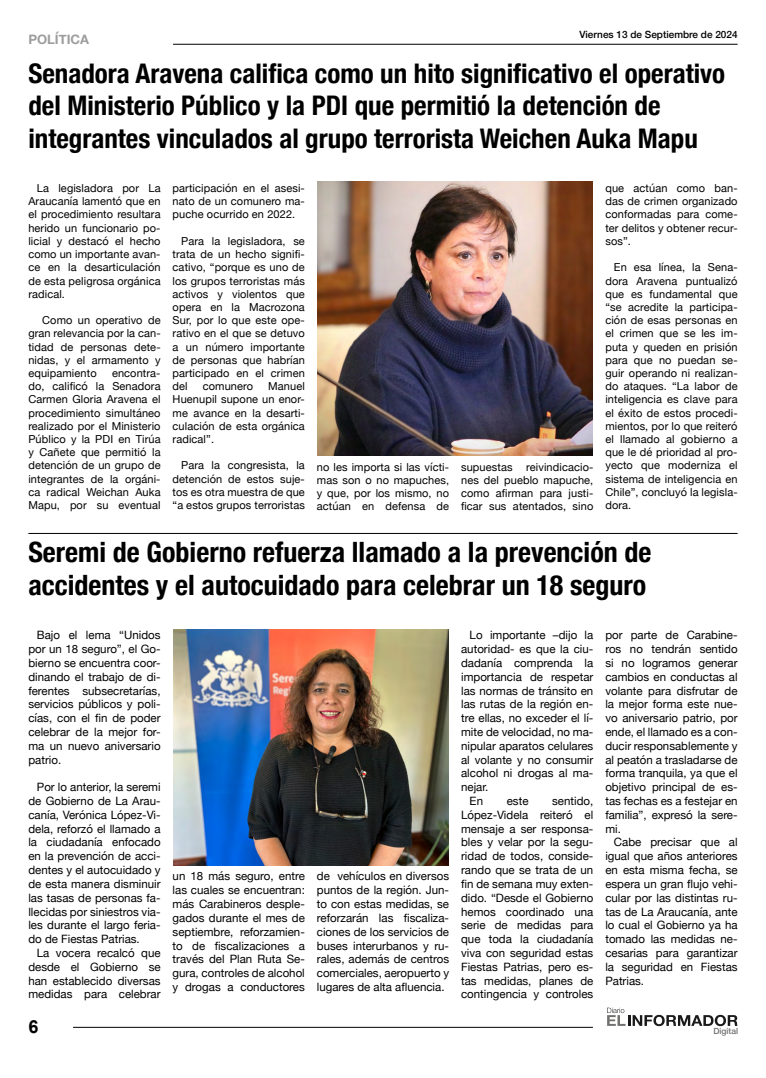
<style>
.page{position:relative;width:766px;height:1078px;background:#fff}
.page>*{position:absolute;margin:0;border:0;box-sizing:border-box;transform-origin:0 0}
.t1{font:700 condensed 28px/33.6px "Helvetica Neue";color:#000}
.t2{font:700 condensed 27px/32.4px "Helvetica Neue";color:#000}
.t3{font:700 18px "Arial";color:#000}
.t4{font:700 13px "Helvetica Neue";color:#9d9d9c}
.t5{font:11.5px/13.8px "Helvetica Neue";color:#000;text-align:justify}
.t6{font:11px/13.2px "Helvetica Neue";letter-spacing:.01em;color:#000;text-align:justify}
.t7{font:500 10px "Helvetica Neue";color:#000}
.t8{font:500 8.5px "Helvetica Neue";color:#717170}
</style>
<div class="page">
<hr style="left:173px;top:44px;width:564px;height:1px;background:#000">
<hr style="left:73px;top:1026px;width:519px;height:1px;background:#000">
<svg style="left:607px;top:1007px;width:130px;height:18px"></svg>
<hr style="left:28px;top:533px;width:709px;height:1px;background:#000">
<img style="left:173px;top:629px;width:275px;height:236px">
<img style="left:317px;top:181px;width:275px;height:275px">
<p class="t7" style="left:579px;top:27px;width:160px">Viernes 13 de Septiembre de 2024</p>
<p class="t4" style="left:28px;top:29px;width:62px">POLÍTICA</p>
<h2 class="t2" style="left:28px;top:55px;width:698px">Senadora Aravena califica como un hito significativo el operativo del Ministerio Público y la PDI que permitió la detención de integrantes vinculados al grupo terrorista Weichen Auka Mapu</h2>
<p class="t6" style="left:28px;top:182px;width:134px;text-indent:9px">La legisladora por La Araucanía lamentó que en el procedimiento resultara herido un funcionario po&shy;licial y destacó el hecho como un importante avan&shy;ce en la desarticulación de esta peligrosa orgánica radical.</p>
<p class="t6" style="left:28px;top:314px;width:134px;text-indent:14px">Como un operativo de gran relevancia por la can&shy;tidad de personas dete&shy;nidas, y el armamento y equipamiento</p>
<p class="t6" style="left:172px;top:182px;width:134px">participación en el asesi&shy;nato de un comunero ma&shy;puche ocurrido en 2022.</p>
<p class="t6" style="left:172px;top:235px;width:134px;text-indent:9px">Para la legisladora, se trata de un hecho signifi&shy;cativo, “porque es uno de los grupos terroristas más activos y violentos que opera en la Macrozona Sur, por lo que este ope&shy;rativo en el que se detuvo a un número importante de personas que habrían participado en el crimen del</p>
<p class="t6" style="left:605px;top:182px;width:134px">que actúan como ban&shy;das de crimen organizado conformadas para come&shy;ter delitos y obtener recur&shy;sos”.</p>
<p class="t6" style="left:605px;top:261px;width:134px;text-indent:9px">En esa línea, la Sena&shy;dora Aravena puntualizó que es fundamental que “se acredite la participa&shy;ción de esas personas en el crimen que se les im&shy;puta y queden en prisión para que no puedan se&shy;guir operando ni realizan&shy;do ataques. “La labor de inteligencia es clave para el éxito de estos procedi&shy;mientos, por lo que reiteró el llamado al gobierno a que le dé prioridad al pro&shy;yecto que moderniza el sistema de inteligencia en Chile”, concluyó la legisla&shy;dora.</p>
<p class="t6" style="left:28px;top:367px;width:134px;text-indent:84px">encontra&shy;do, calificó la Senadora Carmen Gloria Aravena el procedimiento simultáneo realizado por el Ministerio Público y la PDI en Tirúa y Cañete que permitió la detención de un grupo de integrantes de la orgáni&shy;ca radical Weichan Auka Mapu, por su eventual</p>
<p class="t6" style="left:172px;top:380px;width:134px;text-indent:96px">Manuel Huenupil supone un enor&shy;me avance en la desarti&shy;culación de esta orgánica radical”.</p>
<p class="t6" style="left:172px;top:459px;width:134px;text-indent:9px">Para la congresista, la detención de estos suje&shy;tos es otra muestra de que “a estos grupos terroristas</p>
<p class="t6" style="left:317px;top:460px;width:134px">no les importa si las vícti&shy;mas son o no mapuches, y que, por los mismo, no actúan en defensa de</p>
<p class="t6" style="left:461px;top:460px;width:134px">supuestas reivindicacio&shy;nes del pueblo mapuche, como afirman para justi&shy;ficar sus atentados, sino</p>
<p class="t6" style="left:203px;top:380px;width:52px">comunero</p>
<h1 class="t1" style="left:28px;top:533px;width:624px">Seremi de Gobierno refuerza llamado a la prevención de accidentes y el autocuidado para celebrar un 18 seguro</h1>
<p class="t5" style="left:28px;top:628px;width:134px;text-indent:8px">Bajo el lema “Unidos por un 18 seguro”, el Go&shy;bierno se encuentra coor&shy;dinando el trabajo de di&shy;ferentes subsecretarías, servicios públicos y poli&shy;cías, con el fin de poder celebrar de la mejor for&shy;ma un nuevo aniversario patrio.</p>
<p class="t5" style="left:28px;top:780px;width:134px;text-indent:8px">Por lo anterior, la seremi de Gobierno de La Arau&shy;canía, Verónica López-Vi&shy;dela, reforzó el llamado a la ciudadanía enfocado en la prevención de acci&shy;dentes y el autocuidado y de esta manera disminuir las tasas de personas fa&shy;llecidas por siniestros via&shy;les durante el largo feria&shy;do de Fiestas Patrias.</p>
<p class="t5" style="left:28px;top:946px;width:134px;text-indent:8px">La vocera recalcó que desde el Gobierno se han establecido diversas medidas para celebrar</p>
<p class="t5" style="left:172px;top:869px;width:134px">un 18 más seguro, entre las cuales se encuentran: más Carabineros desple&shy;gados durante el mes de septiembre, reforzamien&shy;to de fiscalizaciones a través del Plan Ruta Se&shy;gura, controles de alcohol y drogas a conductores</p>
<p class="t5" style="left:317px;top:869px;width:134px">de vehículos en diversos puntos de la región. Jun&shy;to con estas medidas, se reforzarán las fiscaliza&shy;ciones de los servicios de buses interurbanos y ru&shy;rales, además de centros comerciales, aeropuerto y lugares de alta afluencia.</p>
<p class="t5" style="left:469px;top:628px;width:125px">Lo importante –dijo la</p>
<p class="t5" style="left:461px;top:642px;width:134px">autoridad- es que la ciu-</p>
<p class="t5" style="left:461px;top:656px;width:134px">dadanía comprenda la</p>
<p class="t5" style="left:461px;top:670px;width:134px">importancia de respetar</p>
<p class="t5" style="left:461px;top:684px;width:134px">las normas de tránsito en</p>
<p class="t5" style="left:461px;top:697px;width:134px">las rutas de la región en-</p>
<p class="t5" style="left:461px;top:711px;width:134px">tre ellas, no exceder el lí-</p>
<p class="t5" style="left:461px;top:725px;width:134px">mite de velocidad, no ma-</p>
<p class="t5" style="left:461px;top:739px;width:134px">nipular aparatos celulares</p>
<p class="t5" style="left:461px;top:753px;width:134px">al volante y no consumir</p>
<p class="t5" style="left:461px;top:766px;width:134px">alcohol ni drogas al ma-</p>
<p class="t5" style="left:461px;top:780px;width:29px">nejar.</p>
<p class="t5" style="left:469px;top:794px;width:15px">En</p>
<p class="t5" style="left:506px;top:794px;width:23px">este</p>
<p class="t5" style="left:461px;top:794px;width:134px;text-indent:91px">sentido, López-Videla reiteró el mensaje a ser responsa&shy;bles y velar por la segu&shy;ridad de todos, conside&shy;rando que se trata de un fin de semana muy exten&shy;dido. “Desde el Gobierno hemos coordinado una serie de medidas para que toda la ciudadanía viva con seguridad estas Fiestas Patrias, pero es&shy;tas medidas, planes de contingencia y controles</p>
<p class="t5" style="left:605px;top:628px;width:134px">por parte de Carabine&shy;ros no tendrán sentido si no logramos generar cambios en conductas al volante para disfrutar de la mejor forma este nue&shy;vo aniversario patrio, por ende, el llamado es a con&shy;ducir responsablemente y al peatón a trasladarse de forma tranquila, ya que el objetivo principal de es&shy;tas fechas es a festejar en familia”, expresó la sere&shy;mi.</p>
<p class="t5" style="left:605px;top:835px;width:134px;text-indent:8px">Cabe precisar que al igual que años anteriores en esta misma fecha, se espera un gran flujo vehi&shy;cular por las distintas ru&shy;tas de La Araucanía, ante lo cual el Gobierno ya ha tomado las medidas ne&shy;cesarias para garantizar la seguridad en Fiestas Patrias.</p>
<h3 class="t3" style="left:28px;top:1014px;width:12px">6</h3>
<p class="t8" style="left:713px;top:1023px;width:26px">Digital</p>
</div>
